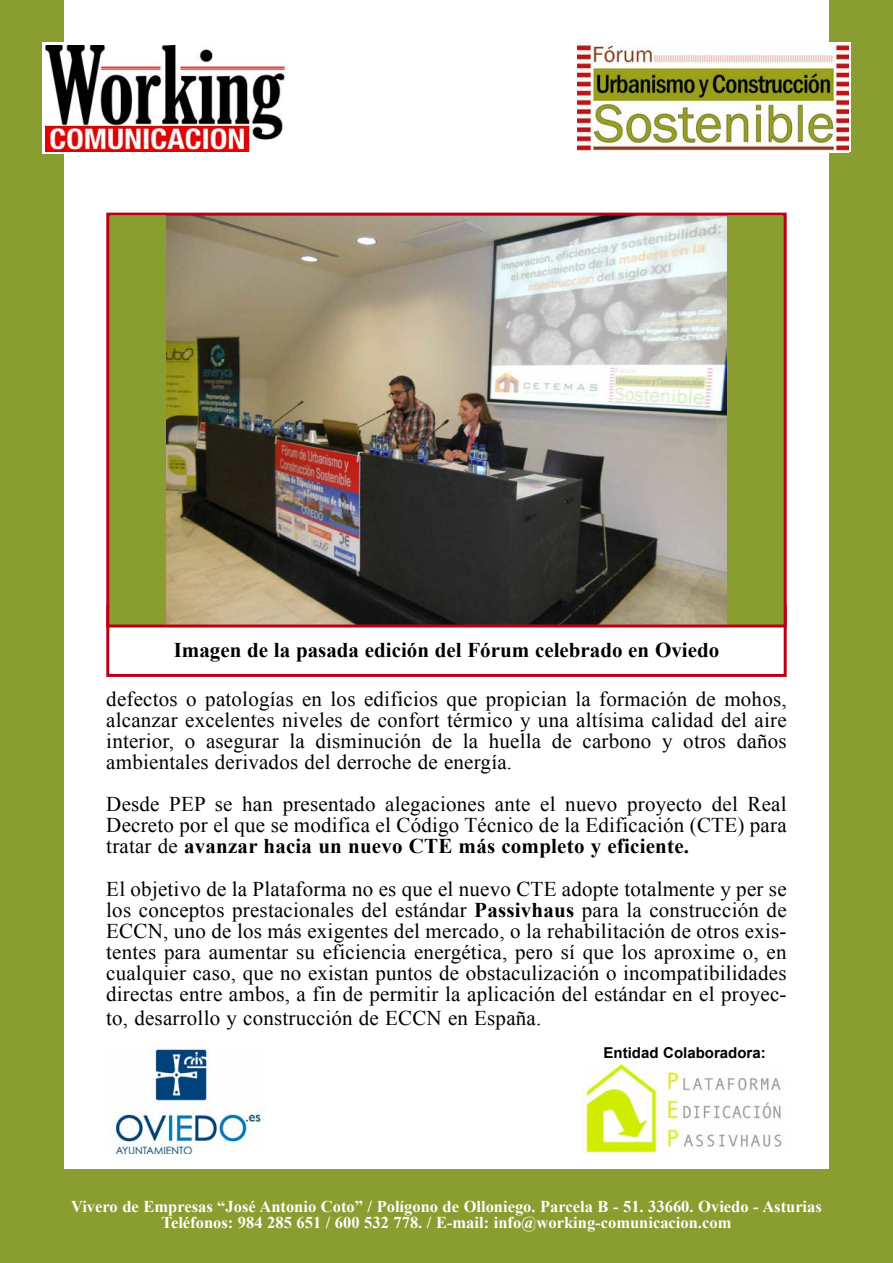
<style>
.page{position:relative;width:893px;height:1263px;background:#fff}
.page>*{position:absolute;margin:0;border:0;box-sizing:border-box;transform-origin:0 0}
.t1{font:21px/21px "Times New Roman";letter-spacing:.01em;color:#000;text-align:justify}
.t2{font:700 21px "Times New Roman";color:#000}
.t3{font:700 16.5px/16.5px "Times New Roman";color:#fff;text-align:center}
.t4{font:700 15px "Arial";color:#000}
.s1{font-weight:700}
</style>
<div class="page">
<img style="left:114px;top:1047px;width:148px;height:107px">
<div style="left:0;top:0;width:64px;height:1263px;background:#899d30"></div>
<div style="left:829px;top:0;width:64px;height:1263px;background:#899d30"></div>
<img style="left:583px;top:1063px;width:199px;height:91px">
<div style="left:43px;top:43px;width:276px;height:111px;background:#fff"></div>
<img style="left:46px;top:46px;width:240px;height:106px">
<img style="left:577px;top:43px;width:272px;height:109px">
<div style="left:43px;top:1169px;width:807px;height:94px;background:#899d30"></div>
<div style="left:106px;top:605px;width:681px;height:72px;border:3px solid #b90016"></div>
<div style="left:109px;top:216px;width:675px;height:408px;background:#899d30"></div>
<img style="left:167px;top:217px;width:559px;height:406px">
<div style="left:106px;top:213px;width:681px;height:414px;border:3px solid #b90016"></div>
<p class="t2" style="left:174px;top:638px;width:547px">Imagen de la pasada edición del Fórum celebrado en Oviedo</p>
<p class="t1" style="left:106px;top:689px;width:682px">defectos o patologías en los edificios que propician la formación de mohos, alcanzar excelentes niveles de confort térmico y una altísima calidad del aire interior, o asegurar la disminución de la huella de carbono y otros daños ambientales derivados del derroche de energía.</p>
<p class="t1" style="left:106px;top:794px;width:682px">Desde PEP se han presentado alegaciones ante el nuevo proyecto del Real Decreto por el que se modifica el Código Técnico de la Edificación (CTE) para tratar de <span class="s1">avanzar hacia un nuevo CTE más completo y eficiente.</span></p>
<p class="t1" style="left:106px;top:878px;width:682px">El objetivo de la Plataforma no es que el nuevo CTE adopte totalmente y per se los conceptos prestacionales del estándar <span class="s1">Passivhaus</span> para la construcción de ECCN, uno de los más exigentes del mercado, o la rehabilitación de otros exis&shy;tentes para aumentar su eficiencia energética, pero sí que los aproxime o, en cualquier caso, que no existan puntos de obstaculización o incompatibilidades directas entre ambos, a fin de permitir la aplicación del estándar en el proyec-</p>
<p class="t1" style="left:106px;top:1008px;width:437px">to, desarrollo y construcción de ECCN en España.</p>
<p class="t4" style="left:604px;top:1044px;width:164px">Entidad Colaboradora:</p>
<p class="t3" style="left:71px;top:1198px;width:752px">Vivero de Empresas “José Antonio Coto” / Polígono de Olloniego. Parcela B - 51. 33660. Oviedo - Asturias<br>Teléfonos: 984 285 651 / 600 532 778. / E-mail: info@working-comunicacion.com</p>
</div>
